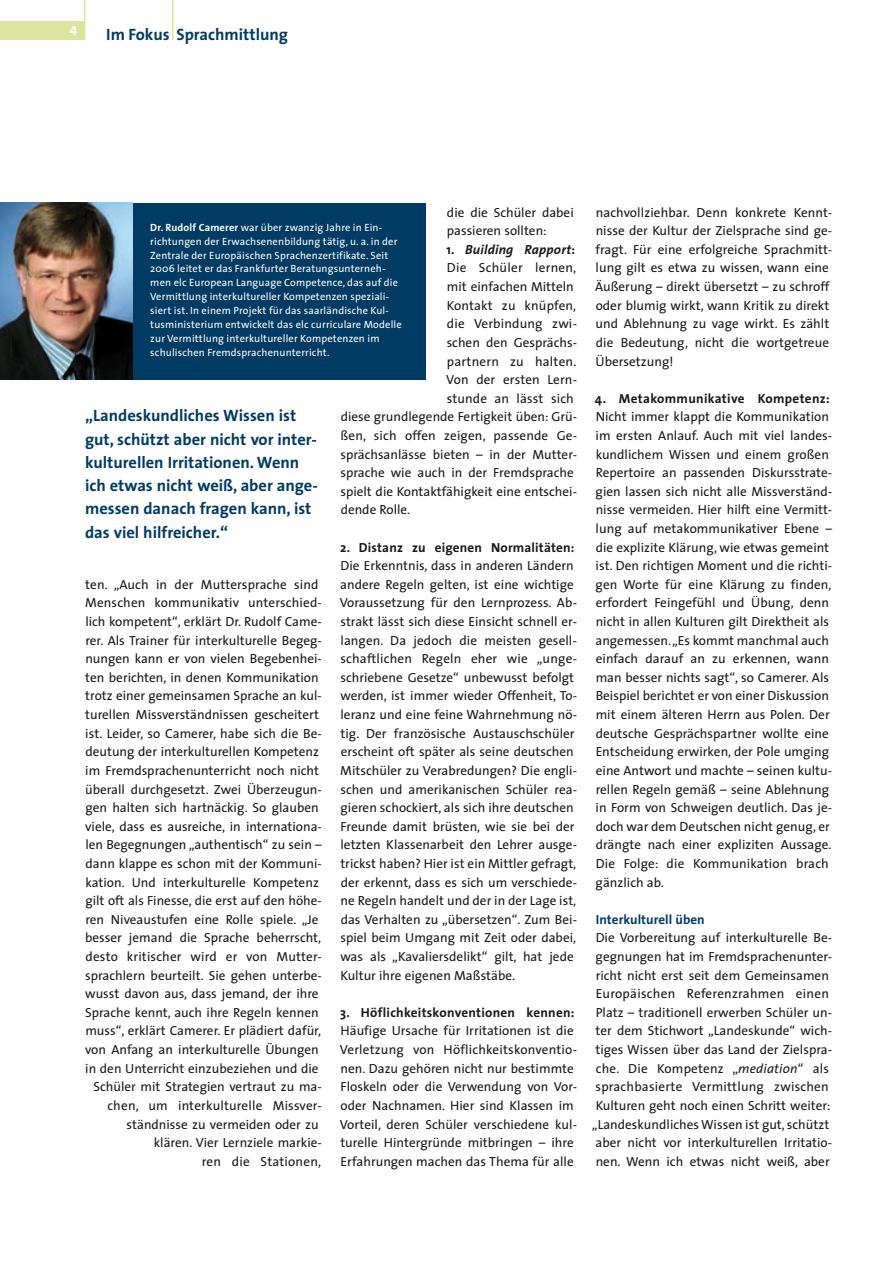
<style>
.page{position:relative;width:893px;height:1263px;background:#fff}
.page>*{position:absolute;margin:0;border:0;box-sizing:border-box;transform-origin:0 0}
.t1{font:700 16.5px/23.2px "The Sans";color:#003b64}
.t2{font:13.5px "The Sans Bold Expert";color:#fff}
.t3{font:13.2px/18.6px "The Sans";color:#1a171c}
.t4{font:700 13.2px "The Sans";letter-spacing:.02em;color:#1a171c}
.t5{font:italic 700 13.2px "The Sans";letter-spacing:.015em;color:#1a171c}
.t6{font:700 13.2px "The Sans";color:#003b64}
.t7{font:13.2px "The Sans";letter-spacing:.02em;color:#1a171c}
.t8{font:10.5px/14px "The Sans";letter-spacing:.015em;color:#fff}
.s1{font-style:normal}
.s2{font-weight:700}
.s3{font-style:italic}
</style>
<div class="page">
<div style="left:0;top:22px;width:85px;height:18px;background:#dbe59e"></div>
<hr style="left:84px;top:0;width:1px;height:40px;background:#dbe59e">
<hr style="left:172px;top:0;width:1px;height:40px;background:#dbe59e">
<div style="left:133px;top:203px;width:292px;height:176px;background:#003b64"></div>
<img style="left:0;top:203px;width:133px;height:176px">
<p class="t2" style="left:70px;top:19px;width:9px">4</p>
<p class="t1" style="left:106px;top:22px;width:183px">Im Fokus Sprachmittlung</p>
<p class="t3" style="left:447px;top:202px;width:128px">die die Schüler dabei passieren sollten:</p>
<p class="t5" style="left:446px;top:238px;width:130px"><span class="s1">1.</span> Building Rapport<span class="s1">:</span></p>
<p class="t7" style="left:447px;top:257px;width:131px">Die Schüler lernen,</p>
<p class="t3" style="left:447px;top:277px;width:128px">mit einfachen Mitteln</p>
<p class="t3" style="left:447px;top:296px;width:131px">Kontakt zu knüpfen,</p>
<p class="t3" style="left:447px;top:314px;width:132px">die Verbindung zwi-</p>
<p class="t3" style="left:447px;top:333px;width:132px">schen den Gesprächs-</p>
<p class="t3" style="left:447px;top:351px;width:131px">partnern zu halten.</p>
<p class="t3" style="left:446px;top:370px;width:132px">Von der ersten Lern-</p>
<p class="t3" style="left:447px;top:389px;width:129px">stunde an lässt sich</p>
<p class="t3" style="left:341px;top:407px;width:238px">diese grundlegende Fertigkeit üben: Grü-</p>
<p class="t3" style="left:340px;top:426px;width:238px">ßen, sich offen zeigen, passende Ge-</p>
<p class="t3" style="left:340px;top:444px;width:238px">sprächsanlässe bieten – in der Mutter-</p>
<p class="t3" style="left:340px;top:463px;width:235px">sprache wie auch in der Fremdsprache</p>
<p class="t3" style="left:340px;top:482px;width:238px">spielt die Kontaktfähigkeit eine entschei-</p>
<p class="t3" style="left:341px;top:500px;width:71px">dende Rolle.</p>
<p class="t4" style="left:340px;top:536px;width:236px">2. Distanz zu eigenen Normalitäten:</p>
<p class="t3" style="left:340px;top:556px;width:239px">Die Erkenntnis, dass in anderen Ländern andere Regeln gelten, ist eine wichtige Voraussetzung für den Lernprozess. Ab&shy;strakt lässt sich diese Einsicht schnell er&shy;langen. Da jedoch die meisten gesell&shy;schaftlichen Regeln eher wie „unge&shy;schriebene Gesetze“ unbewusst befolgt werden, ist immer wieder Offenheit, To&shy;leranz und eine feine Wahrnehmung nö&shy;tig. Der französische Austauschschüler erscheint oft später als seine deutschen Mitschüler zu Verabredungen? Die engli&shy;schen und amerikanischen Schüler rea&shy;gieren schockiert, als sich ihre deutschen Freunde damit brüsten, wie sie bei der letzten Klassenarbeit den Lehrer ausge&shy;trickst haben? Hier ist ein Mittler gefragt, der erkennt, dass es sich um verschiede&shy;ne Regeln handelt und der in der Lage ist, das Verhalten zu „übersetzen“. Zum Bei&shy;spiel beim Umgang mit Zeit oder dabei, was als „Kavaliersdelikt“ gilt, hat jede Kultur ihre eigenen Maßstäbe.</p>
<p class="t4" style="left:340px;top:1001px;width:236px">3. Höflichkeitskonventionen kennen:</p>
<p class="t3" style="left:340px;top:1021px;width:239px">Häufige Ursache für Irritationen ist die Verletzung von Höflichkeitskonventio&shy;nen. Dazu gehören nicht nur bestimmte Floskeln oder die Verwendung von Vor&shy;oder Nachnamen. Hier sind Klassen im Vorteil, deren Schüler verschiedene kul&shy;turelle Hintergründe mitbringen – ihre Erfahrungen machen das Thema für alle</p>
<p class="t8" style="left:150px;top:220px;width:253px"><span class="s2">Dr. Rudolf Camerer</span> war über zwanzig Jahre in Ein&shy;richtungen der Erwachsenenbildung tätig, u. a. in der Zentrale der Europäischen Sprachenzertifikate. Seit 2006 leitet er das Frankfurter Beratungsunterneh&shy;men elc European Language Competence, das auf die Vermittlung interkultureller Kompetenzen speziali&shy;siert ist. In einem Projekt für das saarländische Kul&shy;tusministerium entwickelt das elc curriculare Modelle zur Vermittlung interkultureller Kompetenzen im schulischen Fremdsprachenunterricht.</p>
<p class="t1" style="left:85px;top:404px;width:234px">„Landeskundliches Wissen ist gut, schützt aber nicht vor inter&shy;kulturellen Irritationen. Wenn ich etwas nicht weiß, aber ange&shy;messen danach fragen kann, ist das viel hilfreicher.“</p>
<p class="t3" style="left:85px;top:575px;width:238px;text-align:right">ten. „Auch in der Muttersprache sind Menschen kommunikativ unterschied&shy;lich kompetent“, erklärt Dr. Rudolf Came&shy;rer. Als Trainer für interkulturelle Begeg&shy;nungen kann er von vielen Begebenhei&shy;ten berichten, in denen Kommunikation trotz einer gemeinsamen Sprache an kul&shy;turellen Missverständnissen gescheitert ist. Leider, so Camerer, habe sich die Be&shy;deutung der interkulturellen Kompetenz im Fremdsprachenunterricht noch nicht überall durchgesetzt. Zwei Überzeugun&shy;gen halten sich hartnäckig. So glauben viele, dass es ausreiche, in internationa&shy;len Begegnungen „authentisch“ zu sein – dann klappe es schon mit der Kommuni&shy;kation. Und interkulturelle Kompetenz gilt oft als Finesse, die erst auf den höhe&shy;ren Niveaustufen eine Rolle spiele. „Je besser jemand die Sprache beherrscht, desto kritischer wird er von Mutter&shy;sprachlern beurteilt. Sie gehen unterbe&shy;wusst davon aus, dass jemand, der ihre Sprache kennt, auch ihre Regeln kennen muss“, erklärt Camerer. Er plädiert dafür, von Anfang an interkulturelle Übungen in den Unterricht einzubeziehen und die Schüler mit Strategien vertraut zu ma&shy;chen, um interkulturelle Missver&shy;ständnisse zu vermeiden oder zu<br>klären. Vier Lernziele markie-<br>ren die Stationen,</p>
<p class="t3" style="left:595px;top:202px;width:239px">nachvollziehbar. Denn konkrete Kennt&shy;nisse der Kultur der Zielsprache sind ge&shy;fragt. Für eine erfolgreiche Sprachmitt&shy;lung gilt es etwa zu wissen, wann eine Äußerung – direkt übersetzt – zu schroff oder blumig wirkt, wann Kritik zu direkt und Ablehnung zu vage wirkt. Es zählt die Bedeutung, nicht die wortgetreue Übersetzung!</p>
<p class="t4" style="left:595px;top:387px;width:237px">4. Metakommunikative Kompetenz:</p>
<p class="t3" style="left:595px;top:407px;width:238px">Nicht immer klappt die Kommunikation im ersten Anlauf. Auch mit viel landes&shy;kundlichem Wissen und einem großen Repertoire an passenden Diskursstrate&shy;gien lassen sich nicht alle Missverständ&shy;nisse vermeiden. Hier hilft eine Vermitt&shy;lung auf metakommunikativer Ebene – die explizite Klärung, wie etwas gemeint ist. Den richtigen Moment und die richti&shy;gen Worte für eine Klärung zu finden, erfordert Feingefühl und Übung, denn nicht in allen Kulturen gilt Direktheit als angemessen. „Es kommt manchmal auch einfach darauf an zu erkennen, wann man besser nichts sagt“, so Camerer. Als Beispiel berichtet er von einer Diskussion mit einem älteren Herrn aus Polen. Der deutsche Gesprächspartner wollte eine Entscheidung erwirken, der Pole umging eine Antwort und machte – seinen kultu&shy;rellen Regeln gemäß – seine Ablehnung in Form von Schweigen deutlich. Das je&shy;doch war dem Deutschen nicht genug, er drängte nach einer expliziten Aussage.<br>Die Folge: die Kommunikation brach gänzlich ab.</p>
<p class="t6" style="left:596px;top:908px;width:110px">Interkulturell üben</p>
<p class="t3" style="left:592px;top:928px;width:242px">Die Vorbereitung auf interkulturelle Be&shy;gegnungen hat im Fremdsprachenunter&shy;richt nicht erst seit dem Gemeinsamen Europäischen Referenzrahmen einen Platz – traditionell erwerben Schüler un&shy;ter dem Stichwort „Landeskunde“ wich&shy;tiges Wissen über das Land der Zielspra&shy;che. Die Kompetenz „<span class="s3">mediation</span>“ als sprachbasierte Vermittlung zwischen Kulturen geht noch einen Schritt weiter: „Landeskundliches Wissen ist gut, schützt aber nicht vor interkulturellen Irritatio&shy;nen. Wenn ich etwas nicht weiß, aber</p>
</div>
